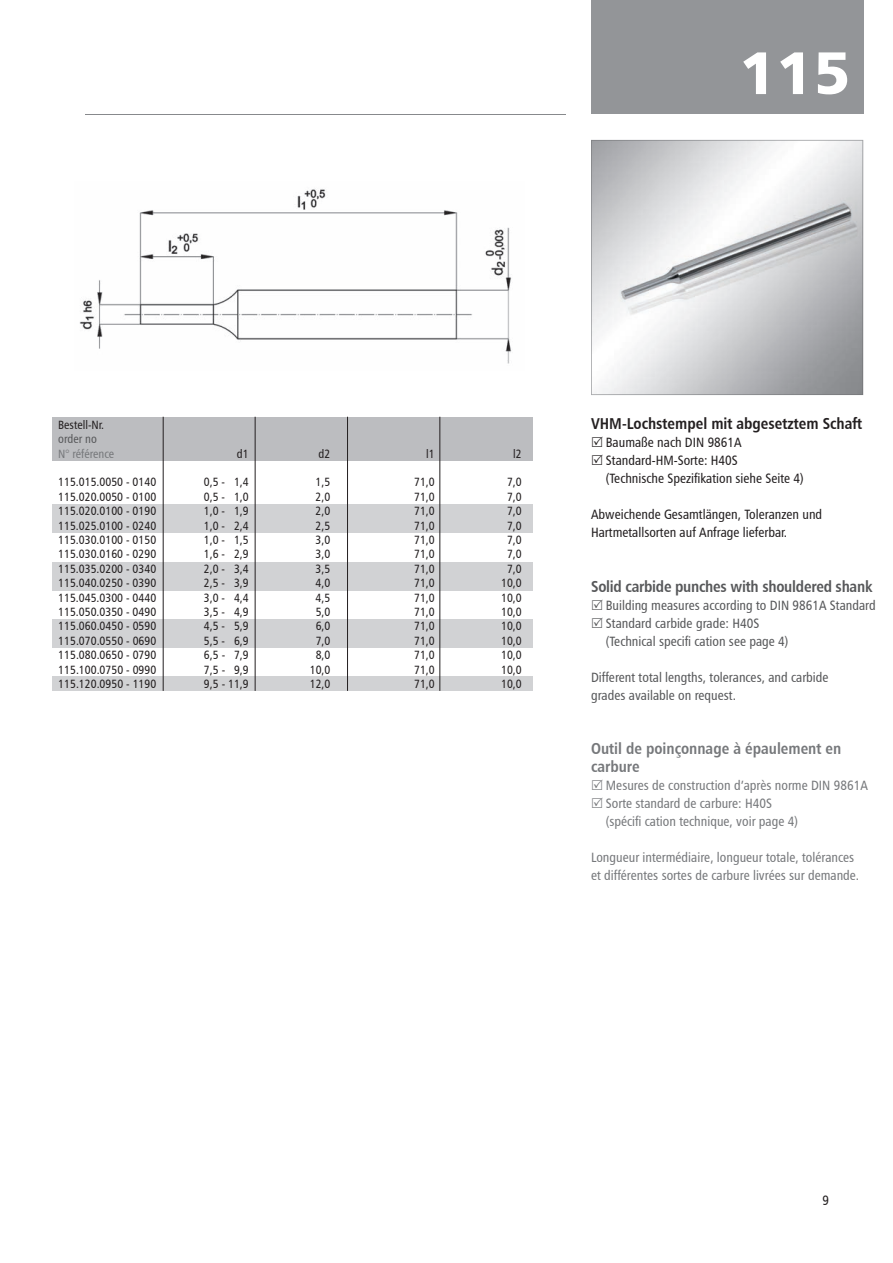
<style>
.page{position:relative;width:893px;height:1263px;background:#fff}
.page>*{position:absolute;margin:0;border:0;box-sizing:border-box;transform-origin:0 0}
.t1{font:60px "Humanist 777 BT Black B";color:#fff}
.t2{font:15.75px "Humanist 777 BT Bold Condensed B";letter-spacing:-.015em;color:#57585a}
.t3{font:15.75px/18px "Humanist 777 BT Bold Condensed B";color:#76787b}
.t4{font:15.75px "Humanist 777 BT Bold Condensed B";color:#231f20}
.t5{font:13.5px/18px "Humanist 777 BT Roman Condensed B";color:#76787b}
.t6{font:13.5px/18px "Humanist 777 BT Roman Condensed B";color:#57585a}
.t7{font:13.5px/18px "Humanist 777 BT Roman Condensed B";color:#231f20}
.t8{font:12px "Humanist 777 BT Roman Condensed B";color:#231f20}
.t9{font:12px "Humanist 777 BT Roman Condensed B";color:#76787b}
.t10{font:12px "Humanist 777 BT Roman Condensed B";color:#57585a}
</style>
<div class="page">
<img style="left:79px;top:189px;width:433px;height:175px">
<img style="left:591px;top:140px;width:272px;height:255px">
<div style="left:591px;top:0;width:272px;height:114px;background:#939598"></div>
<hr style="left:85px;top:114px;width:481px;height:1px;background:#87898c">
<div style="left:52px;top:676px;width:480px;height:15px;background:#d1d2d4"></div>
<div style="left:52px;top:619px;width:480px;height:29px;background:#d1d2d4"></div>
<div style="left:52px;top:417px;width:480px;height:43px;background:#bcbdc0"></div>
<div style="left:52px;top:562px;width:480px;height:29px;background:#d1d2d4"></div>
<div style="left:52px;top:504px;width:480px;height:29px;background:#d1d2d4"></div>
<hr style="left:439px;top:417px;width:1px;height:274px;background:#231f20">
<hr style="left:347px;top:417px;width:1px;height:274px;background:#231f20">
<hr style="left:255px;top:417px;width:1px;height:274px;background:#231f20">
<hr style="left:163px;top:417px;width:1px;height:274px;background:#231f20">
<h1 class="t1" style="left:739px;top:35px;width:112px">115</h1>
<p class="t8" style="left:58px;top:417px;width:47px">Bestell-Nr.</p>
<p class="t10" style="left:58px;top:432px;width:40px">order no</p>
<p class="t9" style="left:58px;top:446px;width:58px">N° référence</p>
<p class="t8" style="left:237px;top:446px;width:13px">d1</p>
<p class="t8" style="left:319px;top:446px;width:13px">d2</p>
<p class="t8" style="left:426px;top:446px;width:10px">l1</p>
<p class="t8" style="left:513px;top:446px;width:10px">l2</p>
<p class="t8" style="left:58px;top:475px;width:99px">115.015.0050 - 0140</p>
<p class="t8" style="left:204px;top:475px;width:46px">0,5 - 1,4</p>
<p class="t8" style="left:316px;top:475px;width:16px">1,5</p>
<p class="t8" style="left:414px;top:475px;width:22px">71,0</p>
<p class="t8" style="left:507px;top:475px;width:16px">7,0</p>
<p class="t8" style="left:58px;top:489px;width:99px">115.020.0050 - 0100</p>
<p class="t8" style="left:204px;top:489px;width:46px">0,5 - 1,0</p>
<p class="t8" style="left:316px;top:489px;width:16px">2,0</p>
<p class="t8" style="left:414px;top:489px;width:22px">71,0</p>
<p class="t8" style="left:507px;top:489px;width:16px">7,0</p>
<p class="t8" style="left:58px;top:504px;width:99px">115.020.0100 - 0190</p>
<p class="t8" style="left:204px;top:504px;width:46px">1,0 - 1,9</p>
<p class="t8" style="left:316px;top:504px;width:16px">2,0</p>
<p class="t8" style="left:414px;top:504px;width:22px">71,0</p>
<p class="t8" style="left:507px;top:504px;width:16px">7,0</p>
<p class="t8" style="left:58px;top:518px;width:99px">115.025.0100 - 0240</p>
<p class="t8" style="left:204px;top:518px;width:46px">1,0 - 2,4</p>
<p class="t8" style="left:316px;top:518px;width:16px">2,5</p>
<p class="t8" style="left:414px;top:518px;width:22px">71,0</p>
<p class="t8" style="left:507px;top:518px;width:16px">7,0</p>
<p class="t8" style="left:58px;top:532px;width:99px">115.030.0100 - 0150</p>
<p class="t8" style="left:204px;top:532px;width:46px">1,0 - 1,5</p>
<p class="t8" style="left:316px;top:532px;width:16px">3,0</p>
<p class="t8" style="left:414px;top:532px;width:22px">71,0</p>
<p class="t8" style="left:507px;top:532px;width:16px">7,0</p>
<p class="t8" style="left:58px;top:547px;width:99px">115.030.0160 - 0290</p>
<p class="t8" style="left:204px;top:547px;width:46px">1,6 - 2,9</p>
<p class="t8" style="left:316px;top:547px;width:16px">3,0</p>
<p class="t8" style="left:414px;top:547px;width:22px">71,0</p>
<p class="t8" style="left:507px;top:547px;width:16px">7,0</p>
<p class="t8" style="left:58px;top:561px;width:99px">115.035.0200 - 0340</p>
<p class="t8" style="left:204px;top:561px;width:46px">2,0 - 3,4</p>
<p class="t8" style="left:316px;top:561px;width:16px">3,5</p>
<p class="t8" style="left:414px;top:561px;width:22px">71,0</p>
<p class="t8" style="left:507px;top:561px;width:16px">7,0</p>
<p class="t8" style="left:58px;top:576px;width:99px">115.040.0250 - 0390</p>
<p class="t8" style="left:204px;top:576px;width:46px">2,5 - 3,9</p>
<p class="t8" style="left:316px;top:576px;width:16px">4,0</p>
<p class="t8" style="left:414px;top:576px;width:22px">71,0</p>
<p class="t8" style="left:501px;top:576px;width:22px">10,0</p>
<p class="t8" style="left:58px;top:590px;width:99px">115.045.0300 - 0440</p>
<p class="t8" style="left:204px;top:590px;width:46px">3,0 - 4,4</p>
<p class="t8" style="left:316px;top:590px;width:16px">4,5</p>
<p class="t8" style="left:414px;top:590px;width:22px">71,0</p>
<p class="t8" style="left:501px;top:590px;width:22px">10,0</p>
<p class="t8" style="left:58px;top:604px;width:99px">115.050.0350 - 0490</p>
<p class="t8" style="left:204px;top:604px;width:46px">3,5 - 4,9</p>
<p class="t8" style="left:316px;top:604px;width:16px">5,0</p>
<p class="t8" style="left:414px;top:604px;width:22px">71,0</p>
<p class="t8" style="left:501px;top:604px;width:22px">10,0</p>
<p class="t8" style="left:58px;top:619px;width:99px">115.060.0450 - 0590</p>
<p class="t8" style="left:204px;top:619px;width:46px">4,5 - 5,9</p>
<p class="t8" style="left:316px;top:619px;width:16px">6,0</p>
<p class="t8" style="left:414px;top:619px;width:22px">71,0</p>
<p class="t8" style="left:501px;top:619px;width:22px">10,0</p>
<p class="t8" style="left:58px;top:633px;width:99px">115.070.0550 - 0690</p>
<p class="t8" style="left:204px;top:633px;width:46px">5,5 - 6,9</p>
<p class="t8" style="left:316px;top:633px;width:16px">7,0</p>
<p class="t8" style="left:414px;top:633px;width:22px">71,0</p>
<p class="t8" style="left:501px;top:633px;width:22px">10,0</p>
<p class="t8" style="left:58px;top:648px;width:99px">115.080.0650 - 0790</p>
<p class="t8" style="left:204px;top:648px;width:46px">6,5 - 7,9</p>
<p class="t8" style="left:316px;top:648px;width:16px">8,0</p>
<p class="t8" style="left:414px;top:648px;width:22px">71,0</p>
<p class="t8" style="left:501px;top:648px;width:22px">10,0</p>
<p class="t8" style="left:58px;top:662px;width:99px">115.100.0750 - 0990</p>
<p class="t8" style="left:204px;top:662px;width:46px">7,5 - 9,9</p>
<p class="t8" style="left:310px;top:662px;width:22px">10,0</p>
<p class="t8" style="left:414px;top:662px;width:22px">71,0</p>
<p class="t8" style="left:501px;top:662px;width:22px">10,0</p>
<p class="t8" style="left:58px;top:676px;width:99px">115.120.0950 - 1190</p>
<p class="t8" style="left:204px;top:676px;width:46px">9,5 - 11,9</p>
<p class="t8" style="left:310px;top:676px;width:22px">12,0</p>
<p class="t8" style="left:414px;top:676px;width:22px">71,0</p>
<p class="t8" style="left:501px;top:676px;width:22px">10,0</p>
<h2 class="t4" style="left:591px;top:413px;width:273px">VHM-Lochstempel mit abgesetztem Schaft</h2>
<p class="t7" style="left:606px;top:433px;width:199px">Baumaße nach DIN 9861A<br>Standard-HM-Sorte: H40S<br>(Technische Spezifikation siehe Seite 4)</p>
<p class="t7" style="left:591px;top:505px;width:233px">Abweichende Gesamtlängen, Toleranzen und<br>Hartmetallsorten auf Anfrage lieferbar.</p>
<h2 class="t2" style="left:591px;top:576px;width:283px">Solid carbide punches with shouldered shank</h2>
<p class="t6" style="left:606px;top:596px;width:271px">Building measures according to DIN 9861A Standard<br>Standard carbide grade: H40S<br>(Technical specifi cation see page 4)</p>
<p class="t6" style="left:591px;top:668px;width:239px">Different total lengths, tolerances, and carbide grades available on request.</p>
<h2 class="t3" style="left:591px;top:739px;width:252px">Outil de poinçonnage à épaulement en carbure</h2>
<p class="t5" style="left:606px;top:776px;width:263px">Mesures de construction d’après norme DIN 9861A<br>Sorte standard de carbure: H40S<br>(spécifi cation technique, voir page 4)</p>
<p class="t5" style="left:591px;top:848px;width:270px">Longueur intermédiaire, longueur totale, tolérances et différentes sortes de carbure livrées sur demande.</p>
<p class="t7" style="left:822px;top:1191px;width:8px">9</p>
</div>
